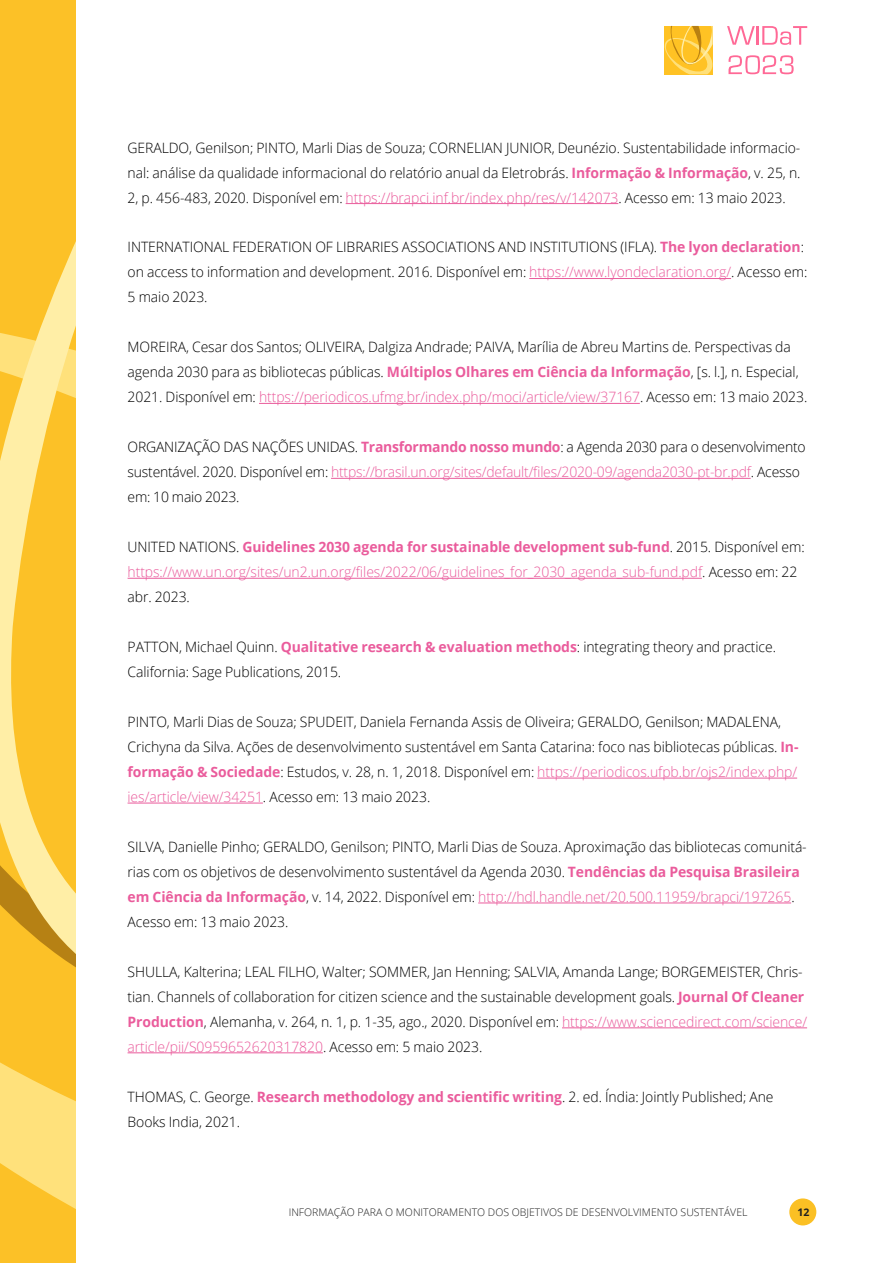
<style>
.page{position:relative;width:893px;height:1263px;background:#fff}
.page>*{position:absolute;margin:0;border:0;box-sizing:border-box;transform-origin:0 0}
.t1{font:300 14.25px/25px "Open Sans";letter-spacing:-.005em;color:#000}
.t2{font:300 14.25px/25px "Open Sans";letter-spacing:-.005em;color:#ea5c9c}
.t3{font:300 10.5px "Open Sans";color:#202020}
.t4{font:700 10.5px "Open Sans";color:#202020}
.s1{font-weight:700;color:#ea5c9c}
.s2{color:#ea5c9c}
.s3{color:#000}
.s4{font-weight:700}
</style>
<div class="page">
<div style="left:790px;top:1199px;width:26px;height:26px;background:#fbc024;border-radius:50%"></div>
<div style="left:789px;top:1198px;width:27px;height:27px;border:2px solid #fbc024;border-radius:50%"></div>
<svg style="left:0;top:1041px;width:75px;height:222px;background:#fdd04e"></svg>
<svg style="left:0;top:0;width:75px;height:1041px;background:#faca46"></svg>
<svg style="left:727px;top:26px;width:80px;height:19px"></svg>
<svg style="left:728px;top:55px;width:66px;height:19px"></svg>
<svg style="left:664px;top:26px;width:49px;height:48px;background:#fac436"></svg>
<hr style="left:346px;top:203px;width:272px;height:1px;background:#ea5c9c">
<hr style="left:529px;top:278px;width:202px;height:1px;background:#ea5c9c">
<hr style="left:259px;top:403px;width:381px;height:1px;background:#ea5c9c">
<hr style="left:331px;top:478px;width:420px;height:1px;background:#ea5c9c">
<hr style="left:128px;top:578px;width:574px;height:1px;background:#ea5c9c">
<hr style="left:537px;top:778px;width:260px;height:1px;background:#ea5c9c">
<hr style="left:128px;top:803px;width:135px;height:1px;background:#ea5c9c">
<hr style="left:478px;top:903px;width:313px;height:1px;background:#ea5c9c">
<hr style="left:562px;top:1027px;width:245px;height:1px;background:#ea5c9c">
<hr style="left:128px;top:1052px;width:195px;height:1px;background:#ea5c9c">
<p class="t1" style="left:128px;top:134px;width:674px;text-align:justify">GERALDO, Genilson; PINTO, Marli Dias de Souza; CORNELIAN JUNIOR, Deunézio. Sustentabilidade informacio&shy;nal: análise da qualidade informacional do relatório anual da Eletrobrás. <span class="s1">Informação &amp; Informação</span>, v. 25, n.<br>2, p. 456-483, 2020. Disponível em: <span class="s2">https://brapci.inf.br/index.php/res/v/142073</span>. Acesso em: 13 maio 2023.</p>
<p class="t1" style="left:128px;top:234px;width:681px">INTERNATIONAL FEDERATION OF LIBRARIES ASSOCIATIONS AND INSTITUTIONS (IFLA). <span class="s1">The lyon declaration</span>: on access to information and development. 2016. Disponível em: <span class="s2">https://www.lyondeclaration.org/</span>. Acesso em:<br>5 maio 2023.</p>
<p class="t1" style="left:128px;top:334px;width:681px">MOREIRA, Cesar dos Santos; OLIVEIRA, Dalgiza Andrade; PAIVA, Marília de Abreu Martins de. Perspectivas da agenda 2030 para as bibliotecas públicas. <span class="s1">Múltiplos Olhares em Ciência da Informação</span>, [s. l.], n. Especial,<br>2021. Disponível em: <span class="s2">https://periodicos.ufmg.br/index.php/moci/article/view/37167</span>. Acesso em: 13 maio 2023.</p>
<p class="t1" style="left:128px;top:434px;width:680px">ORGANIZAÇÃO DAS NAÇÕES UNIDAS. <span class="s1">Transformando nosso mundo</span>: a Agenda 2030 para o desenvolvimento sustentável. 2020. Disponível em: <span class="s2">https://brasil.un.org/sites/default/files/2020-09/agenda2030-pt-br.pdf</span>. Acesso em: 10 maio 2023.</p>
<p class="t2" style="left:128px;top:534px;width:679px"><span class="s3">UNITED NATIONS.</span> <span class="s4">Guidelines 2030 agenda for sustainable development sub-fund</span><span class="s3">. 2015. Disponível em: </span>https://www.un.org/sites/un2.un.org/files/2022/06/guidelines_for_2030_agenda_sub-fund.pdf<span class="s3">. Acesso em: 22 abr. 2023.</span></p>
<p class="t1" style="left:128px;top:634px;width:650px">PATTON, Michael Quinn. <span class="s1">Qualitative research &amp; evaluation methods</span>: integrating theory and practice.<br>California: Sage Publications, 2015.</p>
<p class="t1" style="left:128px;top:709px;width:672px">PINTO, Marli Dias de Souza; SPUDEIT, Daniela Fernanda Assis de Oliveira; GERALDO, Genilson; MADALENA, Crichyna da Silva. Ações de desenvolvimento sustentável em Santa Catarina: foco nas bibliotecas públicas. <span class="s1">In&shy;formação &amp; Sociedade</span>: Estudos, v. 28, n. 1, 2018. Disponível em: <span class="s2">https://periodicos.ufpb.br/ojs2/index.php/ ies/article/view/34251</span>. Acesso em: 13 maio 2023.</p>
<p class="t1" style="left:128px;top:834px;width:680px">SILVA, Danielle Pinho; GERALDO, Genilson; PINTO, Marli Dias de Souza. Aproximação das bibliotecas comunitá&shy;rias com os objetivos de desenvolvimento sustentável da Agenda 2030. <span class="s1">Tendências da Pesquisa Brasileira em Ciência da Informação</span>, v. 14, 2022. Disponível em: <span class="s2">http://hdl.handle.net/20.500.11959/brapci/197265</span>.<br>Acesso em: 13 maio 2023.</p>
<p class="t1" style="left:128px;top:959px;width:681px">SHULLA, Kalterina; LEAL FILHO, Walter; SOMMER, Jan Henning; SALVIA, Amanda Lange; BORGEMEISTER, Chris&shy;tian. Channels of collaboration for citizen science and the sustainable development goals. <span class="s1">Journal Of Cleaner Production</span>, Alemanha, v. 264, n. 1, p. 1-35, ago., 2020. Disponível em: <span class="s2">https://www.sciencedirect.com/science/ article/pii/S0959652620317820</span>. Acesso em: 5 maio 2023.</p>
<p class="t1" style="left:128px;top:1084px;width:647px">THOMAS, C. George. <span class="s1">Research methodology and scientific writing</span>. 2. ed. Índia: Jointly Published; Ane<br>Books India, 2021.</p>
<p class="t3" style="left:289px;top:1205px;width:460px">INFORMAÇÃO PARA O MONITORAMENTO DOS OBJETIVOS DE DESENVOLVIMENTO SUSTENTÁVEL</p>
<p class="t4" style="left:798px;top:1205px;width:13px">12</p>
</div>
